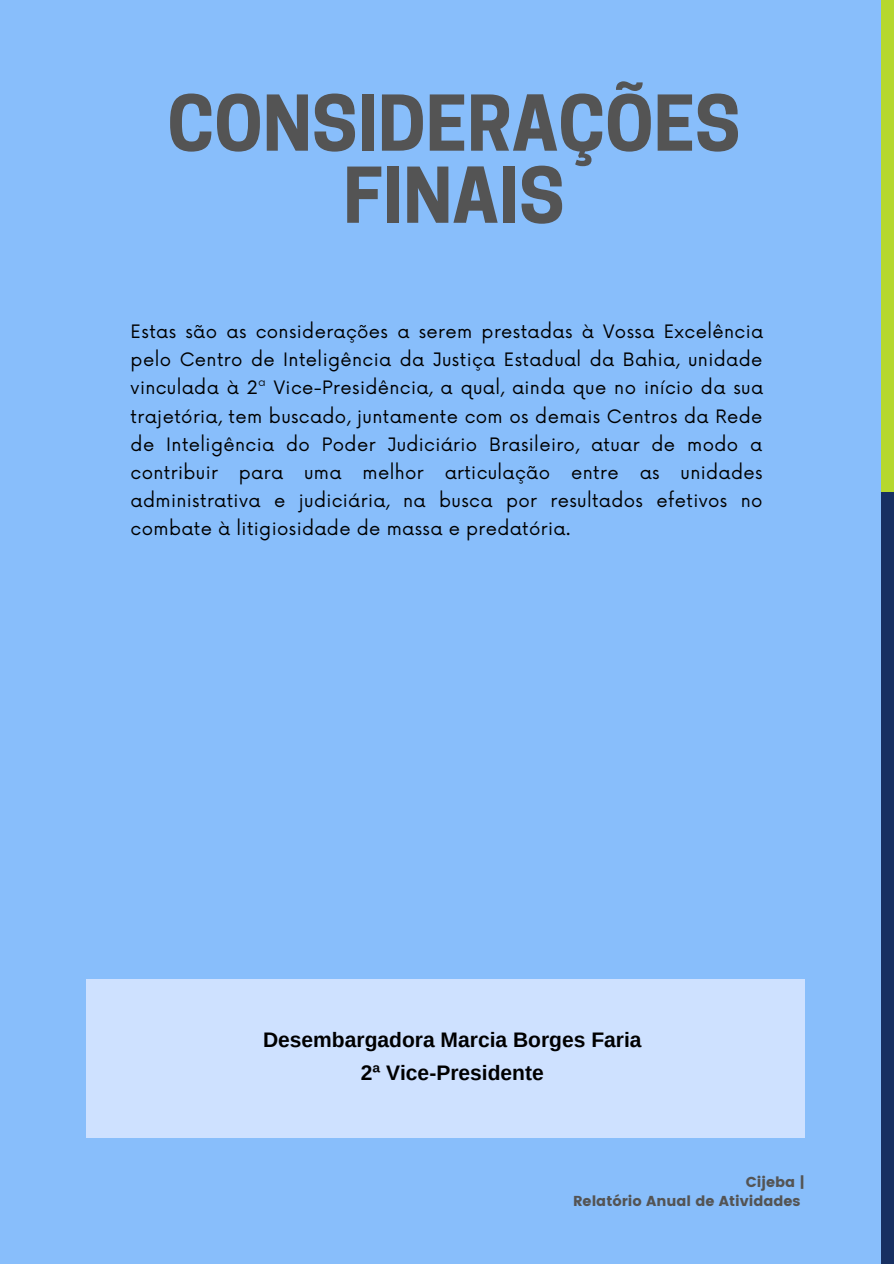
<style>
.page{position:relative;width:894px;height:1264px;background:#fff}
.page>*{position:absolute;margin:0;border:0;box-sizing:border-box;transform-origin:0 0}
.t1{font:700 72px/72px "Cooper Hewitt";color:#545454;text-align:center}
.t2{font:700 21px/32.7px "Arimo";color:#000;text-align:center}
.t3{font:18px/28.2px "Now";letter-spacing:.02em;color:#000;text-align:justify}
.t4{font:14.4px/19.2px "Poppins";color:#545454;text-align:right}
</style>
<div class="page">
<div style="left:0;top:0;width:893px;height:1263px;background:#88befb"></div>
<div style="left:880px;top:0;width:13px;height:492px;background:#b6d82e"></div>
<div style="left:880px;top:492px;width:13px;height:771px;background:#173062"></div>
<div style="left:86px;top:979px;width:718px;height:159px;background:#cee1ff"></div>
<h1 class="t1" style="left:167px;top:97px;width:574px">CONSIDERAÇÕES<br>FINAIS</h1>
<p class="t3" style="left:131px;top:318px;width:634px">Estas são as considerações a serem prestadas à Vossa Excelência pelo Centro de Inteligência da Justiça Estadual da Bahia, unidade vinculada à 2ª Vice-Presidência, a qual, ainda que no início da sua trajetória, tem buscado, juntamente com os demais Centros da Rede de Inteligência do Poder Judiciário Brasileiro, atuar de modo a contribuir para uma melhor articulação entre as unidades administrativa e judiciária, na busca por resultados efetivos no combate à litigiosidade de massa e predatória.</p>
<p class="t2" style="left:263px;top:1023px;width:380px">Desembargadora Marcia Borges Faria<br>2ª Vice-Presidente</p>
<p class="t4" style="left:573px;top:1172px;width:233px">Cijeba |<br>Relatório Anual de Atividades</p>
</div>
